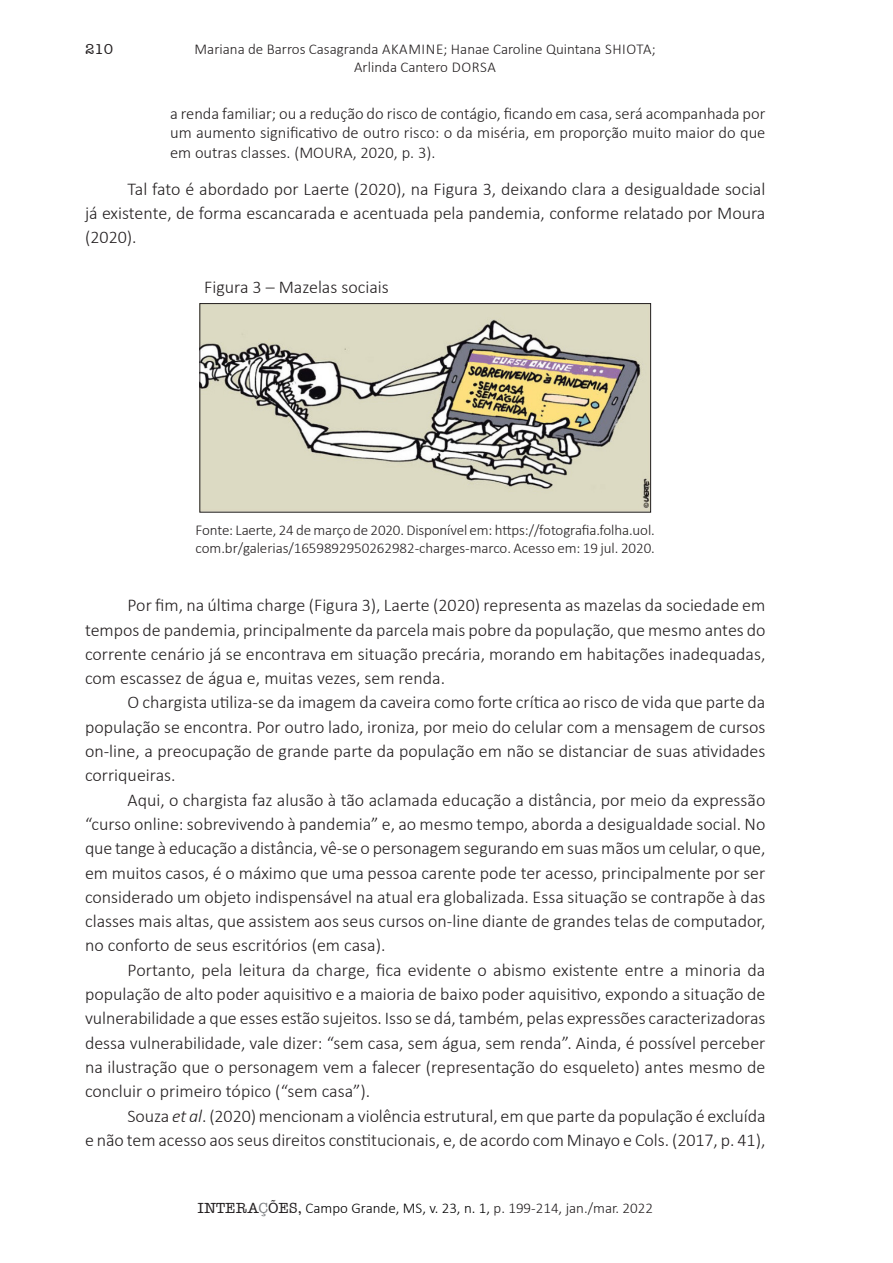
<style>
.page{position:relative;width:893px;height:1263px;background:#fff}
.page>*{position:absolute;margin:0;border:0;box-sizing:border-box;transform-origin:0 0}
.Corpo_do_texto{font:300 18px/24.3px "Calibri";color:#231f20;text-align:justify}
.Tabela_figura{font:300 18px "Calibri";color:#231f20}
.Citação{font:300 16.5px/19.8px "Calibri";color:#231f20;text-align:justify}
.Legenda{font:300 15px/18px "Calibri";letter-spacing:-.005em;color:#231f20;text-align:center}
.t1{font:300 15px "Calibri";color:#000}
.t2{font:500 15px "Amer Typewriter IT Cby BT";color:#231f20}
.s1{font-style:italic}
.s2{font-family:"Amer Typewriter IT Cby BT";font-weight:500;color:#231f20}
.s3{font-family:"Amer Typewriter IT Cby BT";font-weight:500;color:#808285}
.s4{color:#231f20}
</style>
<div class="page">
<img style="left:202px;top:305px;width:447px;height:205px">
<div style="left:200px;top:303px;width:451px;height:209px;border:1px solid #231f20"></div>
<p class="t2" style="left:85px;top:40px;width:30px">210</p>
<p class="Legenda" style="left:195px;top:40px;width:463px">Mariana de Barros Casagranda AKAMINE; Hanae Caroline Quintana SHIOTA;<br>Arlinda Cantero DORSA</p>
<p class="Citação" style="left:170px;top:103px;width:597px">a renda familiar; ou a redução do risco de contágio, ficando em casa, será acompanhada por um aumento significativo de outro risco: o da miséria, em proporção muito maior do que em outras classes. (MOURA, 2020, p. 3).</p>
<p class="Corpo_do_texto" style="left:85px;top:177px;width:682px;text-indent:43px">Tal fato é abordado por Laerte (2020), na Figura 3, deixando clara a desigualdade social já existente, de forma escancarada e acentuada pela pandemia, conforme relatado por Moura (2020).</p>
<p class="Tabela_figura" style="left:204px;top:275px;width:186px">Figura 3 – Mazelas sociais</p>
<p class="Legenda" style="left:196px;top:521px;width:461px;text-align:left">Fonte: Laerte, 24 de março de 2020. Disponível em: https://fotografia.folha.uol. com.br/galerias/1659892950262982-charges-marco. Acesso em: 19 jul. 2020.</p>
<p class="Corpo_do_texto" style="left:85px;top:593px;width:682px;text-indent:43px">Por fim, na última charge (Figura 3), Laerte (2020) representa as mazelas da sociedade em tempos de pandemia, principalmente da parcela mais pobre da população, que mesmo antes do corrente cenário já se encontrava em situação precária, morando em habitações inadequadas, com escassez de água e, muitas vezes, sem renda.</p>
<p class="Corpo_do_texto" style="left:85px;top:690px;width:682px;text-indent:43px">O chargista utiliza-se da imagem da caveira como forte crítica ao risco de vida que parte da população se encontra. Por outro lado, ironiza, por meio do celular com a mensagem de cursos on-line, a preocupação de grande parte da população em não se distanciar de suas atividades corriqueiras.</p>
<p class="Corpo_do_texto" style="left:85px;top:787px;width:682px;text-indent:43px">Aqui, o chargista faz alusão à tão aclamada educação a distância, por meio da expressão “curso online: sobrevivendo à pandemia” e, ao mesmo tempo, aborda a desigualdade social. No que tange à educação a distância, vê-se o personagem segurando em suas mãos um celular, o que, em muitos casos, é o máximo que uma pessoa carente pode ter acesso, principalmente por ser considerado um objeto indispensável na atual era globalizada. Essa situação se contrapõe à das classes mais altas, que assistem aos seus cursos on-line diante de grandes telas de computador, no conforto de seus escritórios (em casa).</p>
<p class="Corpo_do_texto" style="left:85px;top:957px;width:682px;text-indent:43px">Portanto, pela leitura da charge, fica evidente o abismo existente entre a minoria da população de alto poder aquisitivo e a maioria de baixo poder aquisitivo, expondo a situação de vulnerabilidade a que esses estão sujeitos. Isso se dá, também, pelas expressões caracterizadoras dessa vulnerabilidade, vale dizer: “sem casa, sem água, sem renda”. Ainda, é possível perceber na ilustração que o personagem vem a falecer (representação do esqueleto) antes mesmo de concluir o primeiro tópico (“sem casa”).</p>
<p class="Corpo_do_texto" style="left:85px;top:1103px;width:682px;text-align:right">Souza <span class="s1">et al</span>. (2020) mencionam a violência estrutural, em que parte da população é excluída<br>e não tem acesso aos seus direitos constitucionais, e, de acordo com Minayo e Cols. (2017, p. 41),</p>
<p class="t1" style="left:197px;top:1198px;width:457px"><span class="s2">INTERA</span><span class="s3">Ç</span><span class="s2">ÕES,</span> Campo Grande, MS, v. 23, n. 1, <span class="s4">p. 199-214, jan./mar. 2022</span></p>
</div>
